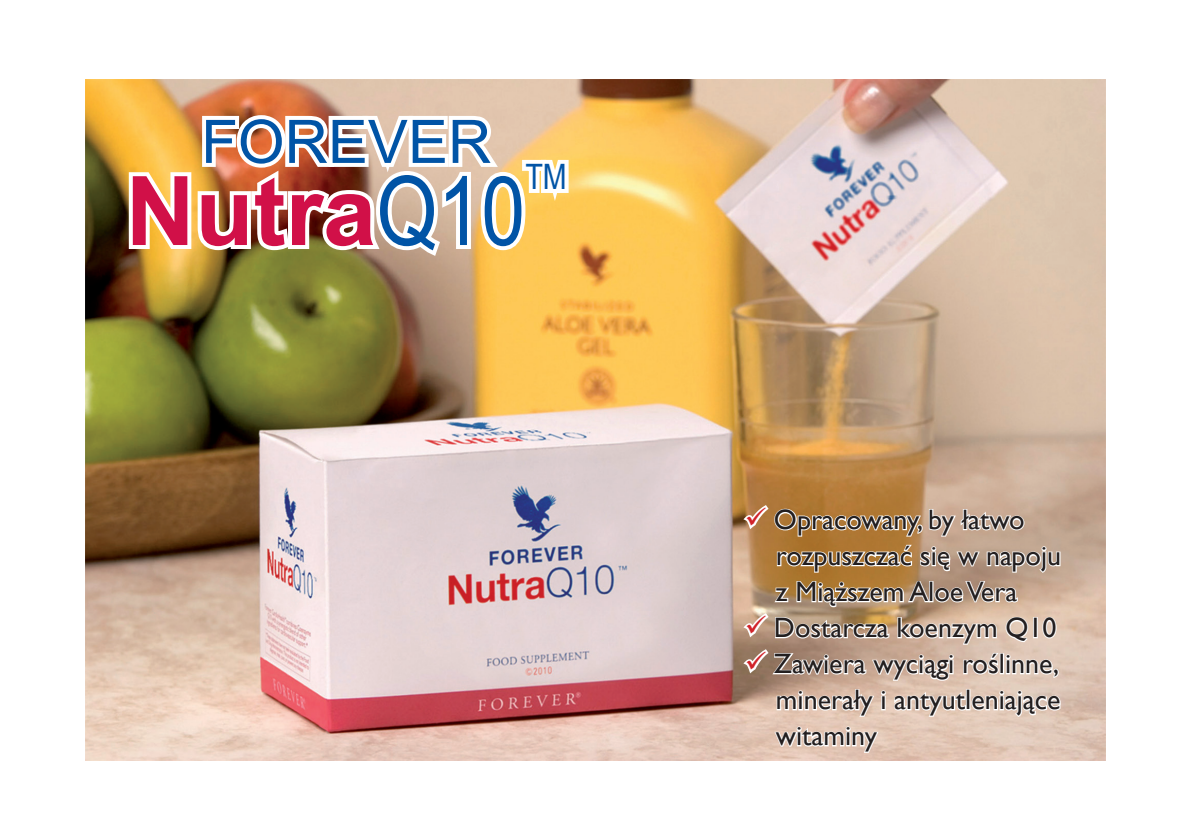
<style>
.page{position:relative;width:1191px;height:840px;background:#fff}
.page>*{position:absolute;margin:0;border:0;box-sizing:border-box;transform-origin:0 0}
.t1{font:700 96px "Arial";color:#d11048}
.t2{font:60px "Arial";color:#0154a6}
.t3{font:35px "Arial Narrow";color:#0154a6}
.t4{font:28px/36px "Gill Sans";color:#231f20}
.s1{font-family:"Arial Narrow";font-weight:400;color:#0154a6}
.s2{color:#d1232a}
</style>
<div class="page">
<img style="left:85px;top:79px;width:1020px;height:681px">
<svg style="left:739px;top:502px;width:286px;height:35px"></svg>
<svg style="left:776px;top:543px;width:285px;height:30px"></svg>
<svg style="left:739px;top:579px;width:320px;height:102px"></svg>
<svg style="left:775px;top:687px;width:286px;height:30px"></svg>
<svg style="left:773px;top:724px;width:107px;height:29px"></svg>
<img style="left:125px;top:109px;width:447px;height:152px">
<p class="t2" style="left:201px;top:102px;width:292px">FOREVER</p>
<p class="t1" style="left:126px;top:147px;width:401px">Nutra<span class="s1">Q10</span></p>
<p class="t3" style="left:525px;top:151px;width:43px">TM</p>
<p class="t4" style="left:776px;top:502px;width:287px;text-indent:-31px"><span class="s2">✓</span> Opracowany, by łatwo rozpuszczać się w napoju z Miąższem Aloe Vera</p>
<p class="t4" style="left:745px;top:610px;width:313px"><span class="s2">✓</span> Dostarcza koenzym Q10</p>
<p class="t4" style="left:776px;top:646px;width:286px;text-align:justify;text-indent:-31px"><span class="s2">✓</span> Zawiera wyciągi roślinne, minerały i antyutleniające witaminy</p>
</div>
